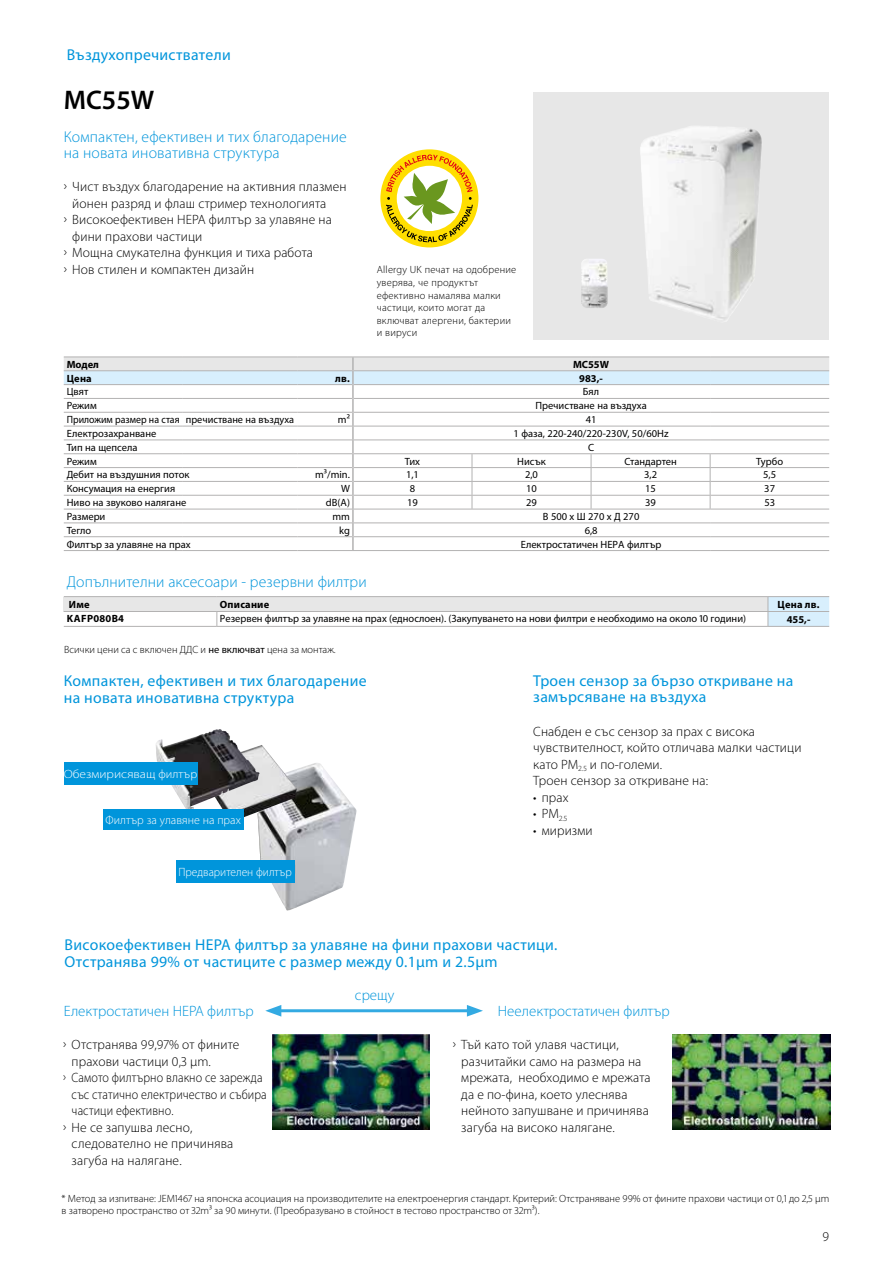
<style>
.page{position:relative;width:893px;height:1263px;background:#fff}
.page>*{position:absolute;margin:0;border:0;box-sizing:border-box;transform-origin:0 0}
.t1{font:600 27px "Myriad Pro";color:#000}
.t2{font:15.75px/16.5px "Myriad Pro";letter-spacing:.02em;color:#0095db}
.t3{font:300 15.75px/16.5px "Myriad Pro";letter-spacing:.01em;color:#0095db}
.t4{font:300 15px "Myriad Pro";color:#0095db}
.t5{font:300 13.5px/16.5px "Myriad Pro";letter-spacing:.01em;color:#000}
.t6{font:300 12px "Myriad Pro";color:#fff}
.t7{font:300 12px "Myriad Pro";color:#fff;scale:1.13 1}
.t8{font:300 12px "Myriad Pro";color:#fff;scale:.96 1}
.t9{font:10.5px "Myriad Pro";color:#000}
.t10{font:300 10.5px/12.6px "Myriad Pro";color:#000}
.t11{font:300 10.5px/12.6px "Myriad Pro";letter-spacing:.02em;color:#000}
.t12{font:700 10.5px "Myriad Pro";letter-spacing:.02em;color:#000}
.t13{font:10.5px "Myriad Pro";color:#000;scale:.94 1}
.s1{font-weight:400}
</style>
<div class="page">
<hr style="left:64px;top:550px;width:119px;height:1px;background:#b3b2b2">
<hr style="left:183px;top:550px;width:115px;height:1px;background:#b3b2b2">
<hr style="left:298px;top:550px;width:55px;height:1px;background:#b3b2b2">
<hr style="left:353px;top:550px;width:119px;height:1px;background:#b3b2b2">
<hr style="left:472px;top:550px;width:119px;height:1px;background:#b3b2b2">
<hr style="left:591px;top:550px;width:119px;height:1px;background:#b3b2b2">
<hr style="left:710px;top:550px;width:119px;height:1px;background:#b3b2b2">
<svg style="left:64px;top:357px;width:765px;height:193px"></svg>
<div style="left:64px;top:597px;width:153px;height:14px;background:#e7e7e7"></div>
<div style="left:217px;top:597px;width:551px;height:14px;background:#e7e7e7"></div>
<hr style="left:768px;top:626px;width:61px;height:1px;background:#b3b2b2">
<hr style="left:768px;top:596px;width:61px;height:1px;background:#b3b2b2">
<hr style="left:64px;top:596px;width:153px;height:1px;background:#b3b2b2">
<hr style="left:217px;top:596px;width:551px;height:1px;background:#b3b2b2">
<hr style="left:64px;top:626px;width:153px;height:1px;background:#b3b2b2">
<hr style="left:217px;top:626px;width:551px;height:1px;background:#b3b2b2">
<hr style="left:64px;top:611px;width:153px;height:1px;background:#b3b2b2">
<hr style="left:217px;top:611px;width:551px;height:1px;background:#b3b2b2">
<svg style="left:216px;top:612px;width:1px;height:14px"></svg>
<svg style="left:768px;top:597px;width:61px;height:29px;background:#d6ebf9"></svg>
<div style="left:533px;top:93px;width:296px;height:247px;background:#e7e7e7"></div>
<img style="left:640px;top:126px;width:122px;height:195px">
<img style="left:581px;top:259px;width:27px;height:49px">
<svg style="left:380px;top:149px;width:98px;height:98px"></svg>
<img style="left:258px;top:763px;width:99px;height:148px">
<img style="left:244px;top:745px;width:53px;height:77px">
<img style="left:156px;top:729px;width:104px;height:83px">
<div style="left:103px;top:810px;width:141px;height:20px;background:#0095db"></div>
<div style="left:64px;top:762px;width:133px;height:22px;background:#0095db"></div>
<div style="left:176px;top:860px;width:118px;height:23px;background:#0095db"></div>
<hr style="left:276px;top:1009px;width:197px;height:3px;background:#0095db">
<svg style="left:265px;top:1005px;width:16px;height:11px"></svg>
<svg style="left:467px;top:1005px;width:16px;height:11px"></svg>
<img style="left:272px;top:1035px;width:157px;height:95px">
<img style="left:673px;top:1035px;width:157px;height:94px">
<p class="t2" style="left:67px;top:46px;width:165px">Въздухопречистватели</p>
<h1 class="t1" style="left:64px;top:82px;width:92px">MC55W</h1>
<p class="t3" style="left:64px;top:128px;width:285px">Компактен, ефективен и тих благодарение на новата иновативна структура</p>
<p class="t5" style="left:72px;top:178px;width:276px">Чист въздух благодарение на активния плазмен йонен разряд и флаш стример технологията Високоефективен HEPA филтър за улавяне на фини прахови частици<br>Мощна смукателна функция и тиха работа<br>Нов стилен и компактен дизайн</p>
<p class="t11" style="left:377px;top:264px;width:141px">Allergy UK печат на одобрение уверява, че продуктът ефективно намалява малки частици, които могат да включват алергени, бактерии и вируси</p>
<p class="t12" style="left:67px;top:357px;width:34px">Модел</p>
<p class="t12" style="left:573px;top:357px;width:38px">MC55W</p>
<p class="t12" style="left:67px;top:371px;width:27px">Цена</p>
<p class="t12" style="left:335px;top:371px;width:16px">лв.</p>
<p class="t12" style="left:579px;top:371px;width:25px">983,-</p>
<p class="t9" style="left:67px;top:385px;width:23px">Цвят</p>
<p class="t9" style="left:583px;top:385px;width:18px">Бял</p>
<p class="t9" style="left:67px;top:399px;width:32px">Режим</p>
<p class="t9" style="left:535px;top:399px;width:113px">Пречистване на въздуха</p>
<p class="t13" style="left:67px;top:413px;width:243px">Приложим размер на стая пречистване на въздуха</p>
<p class="t9" style="left:338px;top:413px;width:14px">m2</p>
<p class="t9" style="left:586px;top:413px;width:12px">41</p>
<p class="t9" style="left:67px;top:427px;width:91px">Електрозахранване</p>
<p class="t9" style="left:514px;top:427px;width:157px">1 фаза, 220-240/220-230V, 50/60Hz</p>
<p class="t9" style="left:67px;top:441px;width:72px">Тип на щепсела</p>
<p class="t9" style="left:588px;top:441px;width:8px">C</p>
<p class="t9" style="left:67px;top:455px;width:32px">Режим</p>
<p class="t9" style="left:405px;top:455px;width:17px">Тих</p>
<p class="t9" style="left:517px;top:455px;width:30px">Нисък</p>
<p class="t9" style="left:624px;top:455px;width:54px">Стандартен</p>
<p class="t9" style="left:756px;top:455px;width:28px">Турбо</p>
<p class="t9" style="left:67px;top:468px;width:124px">Дебит на въздушния поток</p>
<p class="t9" style="left:315px;top:468px;width:36px">m3/min.</p>
<p class="t9" style="left:406px;top:468px;width:14px">1,1</p>
<p class="t9" style="left:525px;top:468px;width:14px">2,0</p>
<p class="t9" style="left:644px;top:468px;width:14px">3,2</p>
<p class="t9" style="left:763px;top:468px;width:14px">5,5</p>
<p class="t9" style="left:67px;top:482px;width:110px">Консумация на енергия</p>
<p class="t9" style="left:341px;top:482px;width:10px">W</p>
<p class="t9" style="left:410px;top:482px;width:7px">8</p>
<p class="t9" style="left:526px;top:482px;width:12px">10</p>
<p class="t9" style="left:645px;top:482px;width:12px">15</p>
<p class="t9" style="left:764px;top:482px;width:12px">37</p>
<p class="t9" style="left:67px;top:496px;width:121px">Ниво на звуково налягане</p>
<p class="t9" style="left:326px;top:496px;width:26px">dB(A)</p>
<p class="t9" style="left:407px;top:496px;width:12px">19</p>
<p class="t9" style="left:526px;top:496px;width:12px">29</p>
<p class="t9" style="left:645px;top:496px;width:12px">39</p>
<p class="t9" style="left:764px;top:496px;width:12px">53</p>
<p class="t9" style="left:67px;top:510px;width:40px">Размери</p>
<p class="t9" style="left:332px;top:510px;width:19px">mm</p>
<p class="t9" style="left:543px;top:510px;width:98px">В 500 x Ш 270 x Д 270</p>
<p class="t9" style="left:67px;top:524px;width:26px">Тегло</p>
<p class="t9" style="left:339px;top:524px;width:12px">kg</p>
<p class="t9" style="left:585px;top:524px;width:14px">6,8</p>
<p class="t9" style="left:67px;top:538px;width:125px">Филтър за улавяне на прах</p>
<p class="t9" style="left:521px;top:538px;width:142px">Електростатичен HEPA филтър</p>
<p class="t3" style="left:67px;top:574px;width:301px">Допълнителни аксесоари - резервни филтри</p>
<p class="t12" style="left:69px;top:598px;width:22px">Име</p>
<p class="t12" style="left:220px;top:598px;width:51px">Описание</p>
<p class="t12" style="left:778px;top:598px;width:43px">Цена лв.</p>
<p class="t12" style="left:67px;top:612px;width:59px">KAFP080B4</p>
<p class="t9" style="left:220px;top:612px;width:528px">Резервен филтър за улавяне на прах (еднослоен). (Закупуването на нови филтри е необходимо на около 10 години)</p>
<p class="t12" style="left:787px;top:612px;width:25px">455,-</p>
<p class="t10" style="left:64px;top:643px;width:273px">Всички цени са с включен ДДС и <span class="s1">не включват</span> цена за монтаж.</p>
<p class="t2" style="left:64px;top:672px;width:304px">Компактен, ефективен и тих благодарение на новата иновативна структура</p>
<p class="t7" style="left:64px;top:767px;width:120px">Обезмирисяващ филтър</p>
<p class="t6" style="left:106px;top:814px;width:137px">Филтър за улавяне на прах</p>
<p class="t8" style="left:178px;top:865px;width:119px">Предварителен филтър</p>
<p class="t2" style="left:533px;top:672px;width:262px">Троен сензор за бързо откриване на замърсяване на въздуха</p>
<p class="t5" style="left:533px;top:723px;width:270px">Снабден е със сензор за прах с висока чувствителност, който отличава малки частици като PM<sub>2.5</sub> и по-големи.<br>Троен сензор за откриване на:</p>
<p class="t5" style="left:533px;top:789px;width:37px">• прах</p>
<p class="t5" style="left:533px;top:805px;width:36px">• PM<sub>2.5</sub></p>
<p class="t5" style="left:533px;top:822px;width:61px">• миризми</p>
<p class="t2" style="left:65px;top:936px;width:494px">Високоефективен HEPA филтър за улавяне на фини прахови частици.<br>Отстранява 99% от частиците с размер между 0.1μm и 2.5μm</p>
<p class="t4" style="left:355px;top:986px;width:41px">срещу</p>
<p class="t4" style="left:64px;top:1003px;width:191px">Електростатичен HEPA филтър</p>
<p class="t5" style="left:72px;top:1036px;width:197px">Отстранява 99,97% от фините прахови частици 0,3 μm.<br>Самото филтърно влакно се зарежда със статично електричество и събира частици ефективно.<br>Не се запушва лесно, следователно не причинява загуба на налягане.</p>
<p class="t5" style="left:461px;top:1036px;width:191px">Тъй като той улавя частици, разчитайки само на размера на мрежата, необходимо е мрежата да е по-фина, което улеснява нейното запушване и причинява загуба на високо налягане.</p>
<p class="t4" style="left:498px;top:1003px;width:174px">Неелектростатичен филтър</p>
<p class="t10" style="left:62px;top:1192px;width:769px">* Метод за изпитване: JEM1467 на японска асоциация на производителите на електроенергия стандарт. Критерий: Отстраняване 99% от фините прахови частици от 0,1 до 2,5 μm в затворено пространство от 32m³ за 90 минути. (Преобразувано в стойност в тестово пространство от 32m³).</p>
<p class="t5" style="left:823px;top:1228px;width:8px">9</p>
</div>
